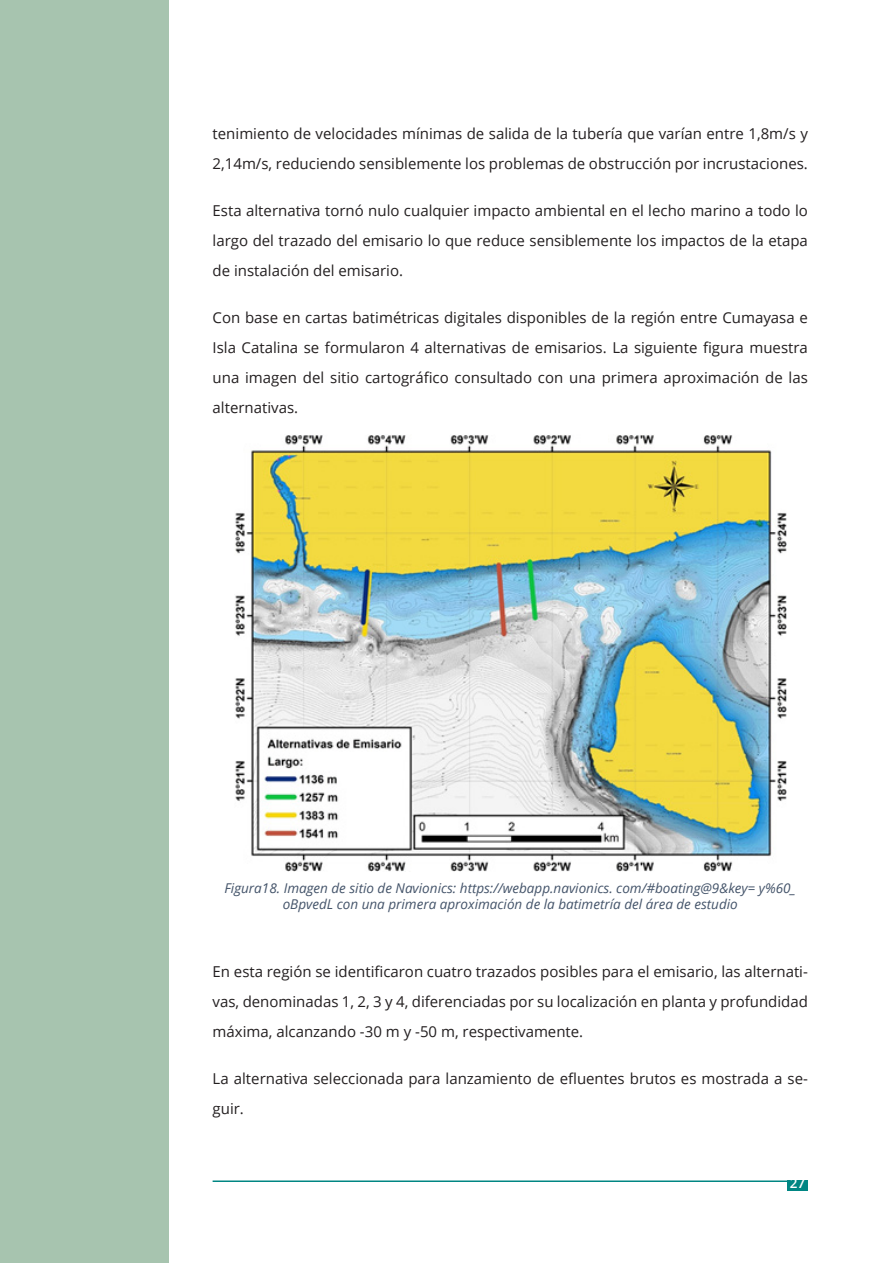
<style>
.page{position:relative;width:893px;height:1263px;background:#fff}
.page>*{position:absolute;margin:0;border:0;box-sizing:border-box;transform-origin:0 0}
.TEXTO_CORRIDO{font:15px/30px "Open Sans";color:#231f20;text-align:justify}
.TEXTO_FIGURAS{font:italic 13.5px/16.2px "Open Sans";color:#44546a;text-align:center}
.t1{font:600 13.5px "Open Sans";color:#fff}
</style>
<div class="page">
<div style="left:0;top:0;width:169px;height:1263px;background:#a7c4af"></div>
<div style="left:787px;top:1180px;width:21px;height:11px;background:#008683"></div>
<hr style="left:213px;top:1180px;width:574px;height:2px;background:#008683">
<img style="left:235px;top:435px;width:551px;height:436px">
<p class="TEXTO_CORRIDO" style="left:213px;top:118px;width:597px">tenimiento de velocidades mínimas de salida de la tubería que varían entre 1,8m/s y<br>2,14m/s, reduciendo sensiblemente los problemas de obstrucción por incrustaciones.</p>
<p class="TEXTO_CORRIDO" style="left:213px;top:195px;width:597px">Esta alternativa tornó nulo cualquier impacto ambiental en el lecho marino a todo lo largo del trazado del emisario lo que reduce sensiblemente los impactos de la etapa de instalación del emisario.</p>
<p class="TEXTO_CORRIDO" style="left:213px;top:302px;width:597px">Con base en cartas batimétricas digitales disponibles de la región entre Cumayasa e Isla Catalina se formularon 4 alternativas de emisarios. La siguiente figura muestra una imagen del sitio cartográfico consultado con una primera aproximación de las alternativas.</p>
<p class="TEXTO_FIGURAS" style="left:225px;top:879px;width:573px">Figura18. Imagen de sitio de Navionics: https://webapp.navionics. com/#boating@9&amp;key= y%60_ oBpvedL con una primera aproximación de la batimetría del área de estudio</p>
<p class="TEXTO_CORRIDO" style="left:213px;top:956px;width:597px">En esta región se identificaron cuatro trazados posibles para el emisario, las alternati&shy;vas, denominadas 1, 2, 3 y 4, diferenciadas por su localización en planta y profundidad máxima, alcanzando -30 m y -50 m, respectivamente.</p>
<p class="TEXTO_CORRIDO" style="left:213px;top:1063px;width:597px">La alternativa seleccionada para lanzamiento de efluentes brutos es mostrada a se&shy;guir.</p>
<p class="t1" style="left:790px;top:1174px;width:17px">27</p>
</div>
